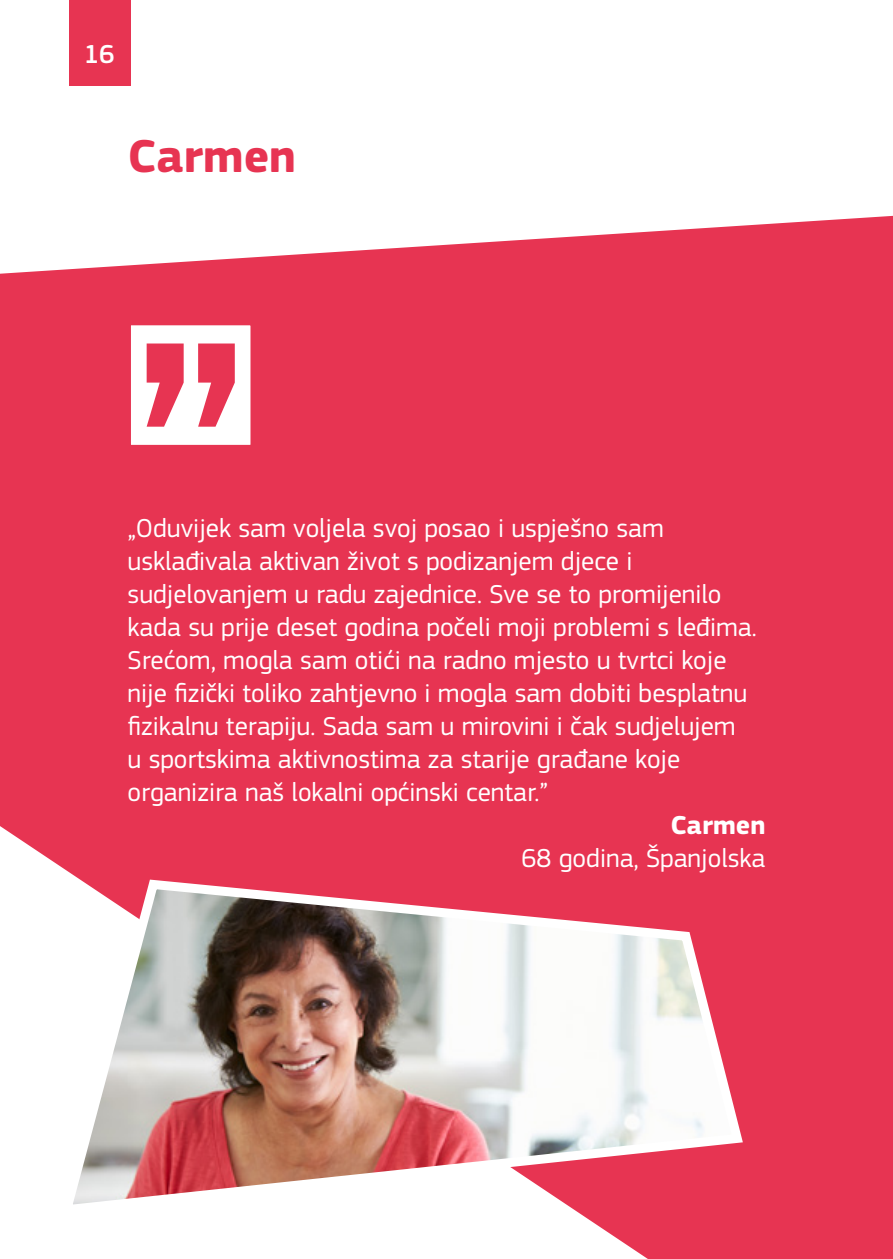
<style>
.page{position:relative;width:893px;height:1259px;background:#e73452}
.page>*{position:absolute;margin:0;border:0;box-sizing:border-box;transform-origin:0 0}
.t1{font:700 48px "EC Square Sans Pro";color:#e73452}
.NameTitle{font:27px/33px "EC Square Sans Pro";color:#fff}
.Name{font:700 27px "EC Square Sans Pro";color:#fff}
.t2{font:500 27px "EC Square Sans Pro";color:#fff}
</style>
<div class="page">
<svg style="left:0;top:0;width:893px;height:274px;background:#fce8ec"></svg>
<div style="left:120px;top:314px;width:142px;height:142px;background:#fff;border:11px solid #e73452"></div>
<svg style="left:147px;top:343px;width:88px;height:84px"></svg>
<svg style="left:0;top:826px;width:648px;height:433px;fill:#fff"></svg>
<img style="left:56px;top:874px;width:687px;height:346px">
<div style="left:69px;top:0;width:61px;height:86px;background:#e73452"></div>
<p class="t2" style="left:84px;top:38px;width:32px">16</p>
<h1 class="t1" style="left:128px;top:128px;width:170px">Carmen</h1>
<p class="NameTitle" style="left:128px;top:512px;width:631px">„Oduvijek sam voljela svoj posao i uspješno sam usklađivala aktivan život s podizanjem djece i sudjelovanjem u radu zajednice. Sve se to promijenilo kada su prije deset godina počeli moji problemi s leđima.<br>Srećom, mogla sam otići na radno mjesto u tvrtci koje nije fizički toliko zahtjevno i mogla sam dobiti besplatnu fizikalnu terapiju. Sada sam u mirovini i čak sudjelujem<br>u sportskima aktivnostima za starije građane koje organizira naš lokalni općinski centar.”</p>
<p class="Name" style="left:671px;top:809px;width:96px">Carmen</p>
<p class="NameTitle" style="left:521px;top:842px;width:245px">68 godina, Španjolska</p>
</div>
